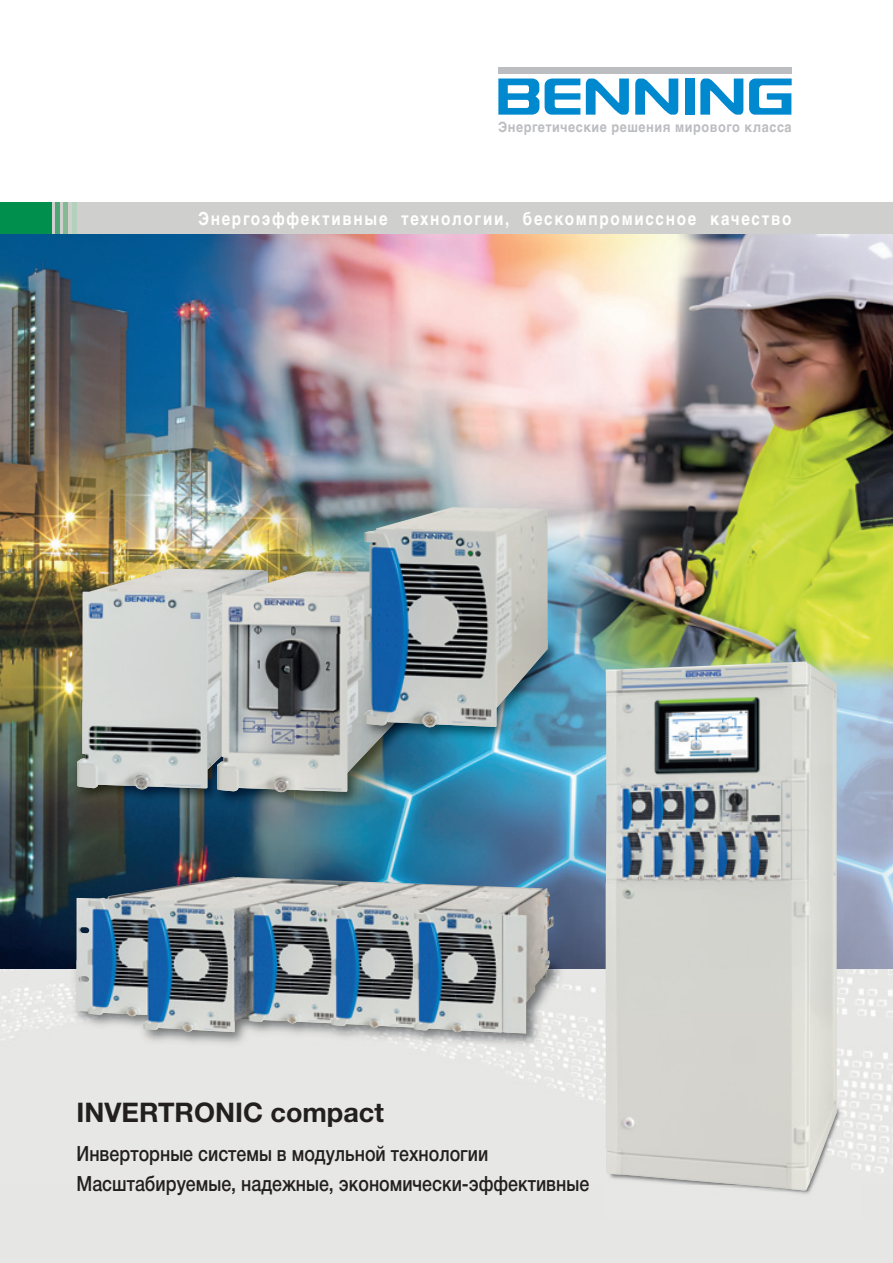
<style>
.page{position:relative;width:893px;height:1263px;background:#fff}
.page>*{position:absolute;margin:0;border:0;box-sizing:border-box;transform-origin:0 0}
.t1{font:700 27px "Helvetica Neue LT Pro";color:#231f20}
.t2{font:500 21px/30px "Helvetica Neue LT Pro";color:#231f20;scale:.85 1}
.t3{font:700 18px "Helvetica Cyr";letter-spacing:.11em;color:#fff;scale:.85 1}
.t4{font:700 14.1px "Helvetica Cyr";letter-spacing:.04em;color:#bcbdc0;scale:.9 1}
</style>
<div class="page">
<img style="left:0;top:234px;width:893px;height:735px">
<div style="left:498px;top:67px;width:294px;height:6px;background:#bcbdc0"></div>
<svg style="left:586px;top:79px;width:43px;height:36px"></svg>
<div style="left:685px;top:79px;width:10px;height:36px;background:#0089cf"></div>
<svg style="left:545px;top:79px;width:35px;height:36px"></svg>
<svg style="left:635px;top:79px;width:43px;height:36px"></svg>
<svg style="left:700px;top:79px;width:43px;height:36px"></svg>
<svg style="left:498px;top:79px;width:41px;height:36px"></svg>
<svg style="left:749px;top:79px;width:43px;height:36px"></svg>
<div style="left:0;top:202px;width:893px;height:32px;background:#cfcfce"></div>
<div style="left:0;top:969px;width:893px;height:294px;background:#e6e7e5"></div>
<img style="left:0;top:970px;width:893px;height:203px">
<div style="left:0;top:202px;width:51px;height:32px;background:#008f4d"></div>
<div style="left:72px;top:202px;width:5px;height:32px;background:#b3d1bb"></div>
<hr style="left:64px;top:202px;width:4px;height:32px;background:#84b995">
<div style="left:55px;top:202px;width:5px;height:32px;background:#50a574"></div>
<img style="left:777px;top:1103px;width:84px;height:91px">
<img style="left:605px;top:661px;width:232px;height:530px">
<img style="left:55px;top:953px;width:528px;height:141px">
<img style="left:77px;top:877px;width:476px;height:156px">
<img style="left:64px;top:695px;width:363px;height:123px">
<img style="left:77px;top:569px;width:191px;height:221px">
<img style="left:206px;top:696px;width:89px;height:122px">
<img style="left:206px;top:709px;width:11px;height:79px">
<img style="left:217px;top:571px;width:186px;height:222px">
<img style="left:427px;top:634px;width:161px;height:138px">
<img style="left:403px;top:727px;width:24px;height:45px">
<img style="left:334px;top:634px;width:69px;height:138px">
<img style="left:364px;top:507px;width:184px;height:220px">
<p class="t4" style="left:498px;top:122px;width:328px">Энергетические решения мирового класса</p>
<p class="t3" style="left:198px;top:212px;width:700px">Энергоэффективные технологии, бескомпромиссное качество</p>
<p class="t1" style="left:77px;top:1097px;width:309px">INVERTRONIC compact</p>
<p class="t2" style="left:77px;top:1139px;width:605px">Инверторные системы в модульной технологии<br>Масштабируемые, надежные, экономически-эффективные</p>
</div>
